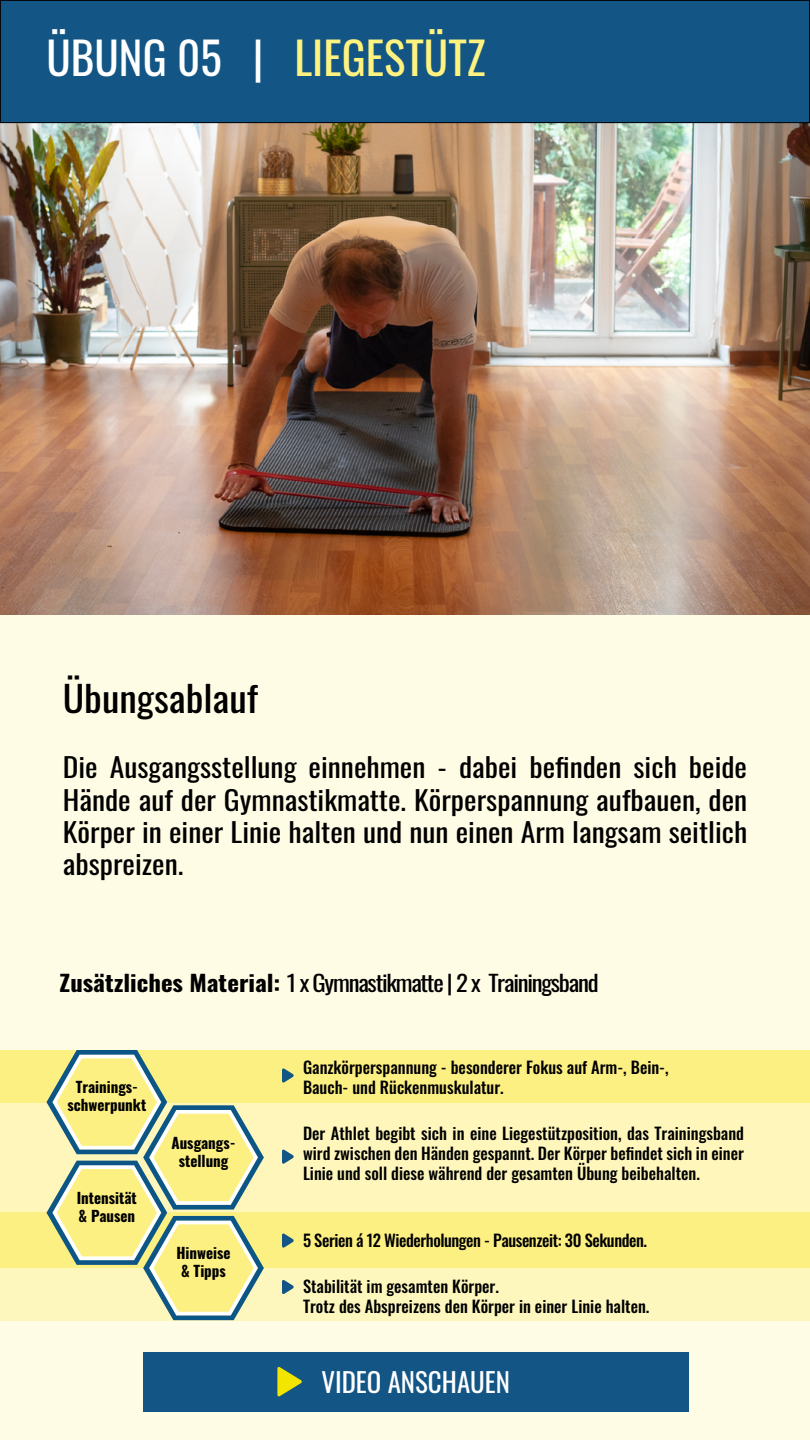
<style>
.page{position:relative;width:810px;height:1440px;background:#fff}
.page>*{position:absolute;margin:0;border:0;box-sizing:border-box;transform-origin:0 0}
.t1{font:45px "Oswald";color:#fff37f}
.t2{font:36px "Oswald";color:#000;scale:1.1 1}
.t3{font:27px/32.4px "Oswald";color:#000;text-align:justify;scale:1.1 1}
.t4{font:27px "Oswald";color:#fff}
.t5{font:22.5px "Oswald";letter-spacing:-.05em;color:#000;scale:1.1 1}
.t6{font:500 16.5px/19.8px "Oswald";color:#000}
.t7{font:500 16.5px "Oswald";letter-spacing:-.025em;color:#000}
.t8{font:700 15px/18px "Oswald";color:#000;text-align:center}
.s1{color:#fff}
.s2{font-weight:700}
</style>
<div class="page">
<div style="left:0;top:615px;width:810px;height:825px;background:#fffce5"></div>
<div style="left:0;top:1050px;width:810px;height:52px;background:#fdf082"></div>
<div style="left:0;top:1213px;width:810px;height:55px;background:#fdf082"></div>
<div style="left:0;top:1268px;width:810px;height:52px;background:#fef7bd"></div>
<div style="left:0;top:1102px;width:810px;height:111px;background:#fef6bb"></div>
<img style="left:0;top:123px;width:810px;height:492px">
<div style="left:0;top:0;width:810px;height:123px;background:#135685"></div>
<div style="left:0;top:0;width:810px;height:123px;border:1px solid #000"></div>
<svg style="left:46px;top:1050px;width:218px;height:270px"></svg>
<svg style="left:282px;top:1068px;width:12px;height:15px"></svg>
<svg style="left:282px;top:1280px;width:12px;height:14px"></svg>
<svg style="left:282px;top:1233px;width:12px;height:15px"></svg>
<svg style="left:282px;top:1149px;width:12px;height:15px"></svg>
<div style="left:143px;top:1352px;width:545px;height:59px;background:#135685"></div>
<svg style="left:277px;top:1367px;width:25px;height:30px"></svg>
<h1 class="t1" style="left:46px;top:18px;width:441px"><span class="s1">ÜBUNG 05 |</span> LIEGESTÜTZ</h1>
<h2 class="t2" style="left:63px;top:667px;width:179px">Übungsablauf</h2>
<h3 class="t3" style="left:63px;top:748px;width:624px">Die Ausgangsstellung einnehmen - dabei befinden sich beide Hände auf der Gymnastikmatte. Körperspannung aufbauen, den Körper in einer Linie halten und nun einen Arm langsam seitlich abspreizen.</h3>
<h3 class="t5" style="left:60px;top:963px;width:492px"><span class="s2">Zusätzliches Material:</span> 1 x Gymnastikmatte | 2 x Trainingsband</h3>
<p class="t8" style="left:67px;top:1079px;width:80px">Trainings&shy;schwerpunkt</p>
<p class="t8" style="left:77px;top:1190px;width:62px;text-align:left">Intensität &amp; Pausen</p>
<p class="t8" style="left:171px;top:1135px;width:66px">Ausgangs&shy;stellung</p>
<p class="t8" style="left:176px;top:1245px;width:56px">Hinweise &amp; Tipps</p>
<p class="t6" style="left:303px;top:1059px;width:367px">Ganzkörperspannung - besonderer Fokus auf Arm-, Bein-,<br>Bauch- und Rückenmuskulatur.</p>
<p class="t6" style="left:303px;top:1124px;width:442px;text-align:justify">Der Athlet begibt sich in eine Liegestützposition, das Trainingsband wird zwischen den Händen gespannt. Der Körper befindet sich in einer Linie und soll diese während der gesamten Übung beibehalten.</p>
<p class="t7" style="left:303px;top:1231px;width:346px">5 Serien á 12 Wiederholungen - Pausenzeit: 30 Sekunden.</p>
<p class="t6" style="left:303px;top:1278px;width:348px">Stabilität im gesamten Körper.<br>Trotz des Abspreizens den Körper in einer Linie halten.</p>
<h3 class="t4" style="left:321px;top:1358px;width:190px">VIDEO ANSCHAUEN</h3>
</div>
